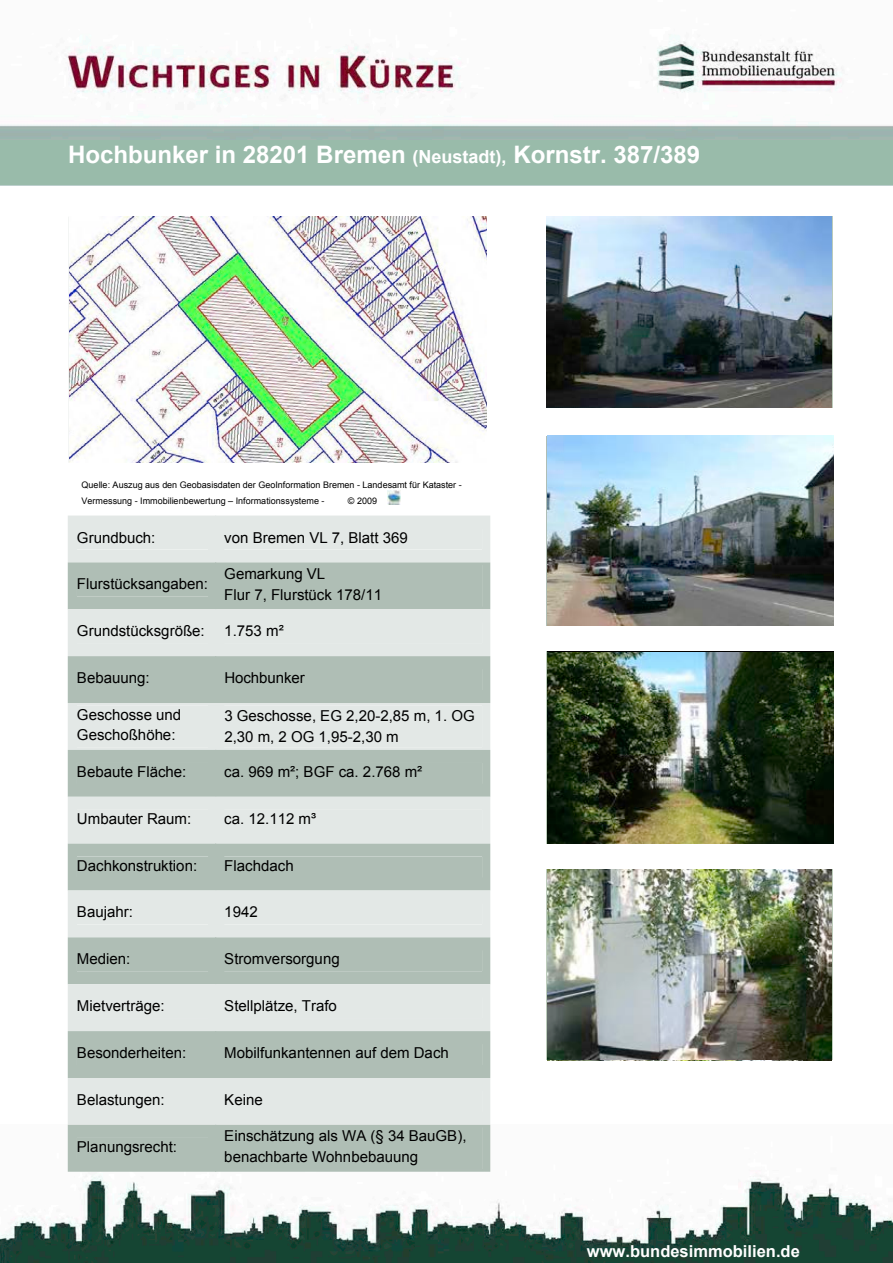
<style>
.page{position:relative;width:893px;height:1263px;background:#fff}
.page>*{position:absolute;margin:0;border:0;box-sizing:border-box;transform-origin:0 0}
.t1{font:700 24px "Arial";color:#fff}
.t2{font:700 16.5px "Arial";color:#fff}
.t3{font:15px/20.7px "Arial";color:#000}
.t4{font:9px/15.8px "Arial";letter-spacing:.005em;color:#000}
.s1{font-size:18px}
</style>
<div class="page">
<img style="left:0;top:34px;width:893px;height:1229px">
<hr style="left:546px;top:436px;width:1px;height:189px;background:#afbeb5">
<img style="left:547px;top:436px;width:286px;height:189px">
<img style="left:547px;top:652px;width:286px;height:191px">
<hr style="left:547px;top:651px;width:286px;height:1px;background:#000">
<img style="left:547px;top:869px;width:285px;height:191px">
<img style="left:547px;top:1060px;width:255px;height:1px">
<img style="left:546px;top:217px;width:286px;height:190px">
<svg style="left:68px;top:515px;width:422px;height:657px;background:#cad4ce"></svg>
<div style="left:224px;top:1127px;width:258px;height:21px;background:#afbeb5"></div>
<div style="left:224px;top:1148px;width:258px;height:21px;background:#afbeb5"></div>
<img style="left:70px;top:217px;width:417px;height:246px">
<img style="left:387px;top:490px;width:14px;height:14px">
<h1 class="t1" style="left:68px;top:138px;width:634px">Hochbunker in 28201 Bremen <span class="s1">(Neustadt),</span> Kornstr. 387/389</h1>
<p class="t4" style="left:82px;top:477px;width:382px">Quelle: Auszug aus den Geobasisdaten der GeoInformation Bremen - Landesamt für Kataster -<br>Vermessung - Immobilienbewertung – Informationssysteme -</p>
<p class="t4" style="left:348px;top:493px;width:31px">© 2009</p>
<p class="t3" style="left:77px;top:527px;width:80px">Grundbuch:</p>
<p class="t3" style="left:224px;top:527px;width:185px">von Bremen VL 7, Blatt 369</p>
<p class="t3" style="left:77px;top:574px;width:133px">Flurstücksangaben:</p>
<p class="t3" style="left:224px;top:563px;width:159px">Gemarkung VL<br>Flur 7, Flurstück 178/11</p>
<p class="t3" style="left:77px;top:621px;width:129px">Grundstücksgröße:</p>
<p class="t3" style="left:224px;top:621px;width:61px">1.753 m²</p>
<p class="t3" style="left:77px;top:668px;width:74px">Bebauung:</p>
<p class="t3" style="left:77px;top:704px;width:106px">Geschosse und<br>Geschoßhöhe:</p>
<p class="t3" style="left:224px;top:668px;width:82px">Hochbunker</p>
<p class="t3" style="left:224px;top:705px;width:252px">3 Geschosse, EG 2,20-2,85 m, 1. OG<br>2,30 m, 2 OG 1,95-2,30 m</p>
<p class="t3" style="left:77px;top:761px;width:111px">Bebaute Fläche:</p>
<p class="t3" style="left:224px;top:761px;width:199px">ca. 969 m²; BGF ca. 2.768 m²</p>
<p class="t3" style="left:77px;top:808px;width:116px">Umbauter Raum:</p>
<p class="t3" style="left:224px;top:808px;width:93px">ca. 12.112 m³</p>
<p class="t3" style="left:77px;top:855px;width:122px">Dachkonstruktion:</p>
<p class="t3" style="left:224px;top:855px;width:71px">Flachdach</p>
<p class="t3" style="left:77px;top:902px;width:57px">Baujahr:</p>
<p class="t3" style="left:224px;top:902px;width:35px">1942</p>
<p class="t3" style="left:77px;top:949px;width:55px">Medien:</p>
<p class="t3" style="left:224px;top:949px;width:117px">Stromversorgung</p>
<p class="t3" style="left:77px;top:996px;width:89px">Mietverträge:</p>
<p class="t3" style="left:224px;top:996px;width:114px">Stellplätze, Trafo</p>
<p class="t3" style="left:77px;top:1042px;width:111px">Besonderheiten:</p>
<p class="t3" style="left:224px;top:1042px;width:226px">Mobilfunkantennen auf dem Dach</p>
<p class="t3" style="left:77px;top:1089px;width:89px">Belastungen:</p>
<p class="t3" style="left:224px;top:1089px;width:40px">Keine</p>
<p class="t3" style="left:77px;top:1136px;width:102px">Planungsrecht:</p>
<p class="t3" style="left:224px;top:1126px;width:244px">Einschätzung als WA (§ 34 BauGB), benachbarte Wohnbebauung</p>
<p class="t2" style="left:587px;top:1240px;width:214px">www.bundesimmobilien.de</p>
</div>
